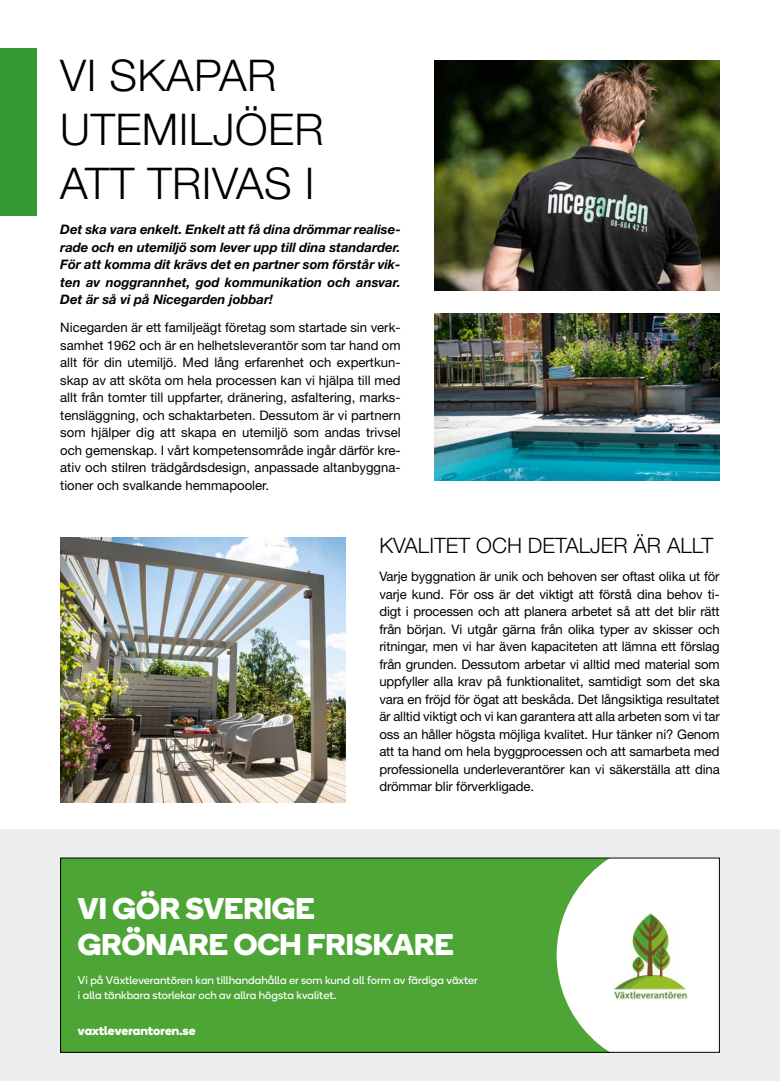
<style>
.page{position:relative;width:780px;height:1081px;background:#fff}
.page>*{position:absolute;margin:0;border:0;box-sizing:border-box;transform-origin:0 0}
.t1{font:300 43.75px/53.8px "Helvetica Neue LT Std";letter-spacing:.01em;color:#000}
.t2{font:700 30px/36px "Boing";color:#fff}
.t3{font:300 21.25px "Helvetica Neue LT Std";color:#000}
.t4{font:13.12px/17.5px "Helvetica Neue LT Std";letter-spacing:-.005em;color:#000;text-align:justify}
.t5{font:italic 700 13.12px/17.5px "Helvetica Neue LT Std";color:#000;text-align:justify}
.t6{font:700 12.5px "Boing";color:#fff}
.t7{font:11.25px/15px "Boing";color:#fff}
</style>
<div class="page">
<div style="left:0;top:829px;width:780px;height:252px;background:#eee"></div>
<img style="left:435px;top:60px;width:284px;height:231px">
<img style="left:435px;top:313px;width:284px;height:168px">
<img style="left:60px;top:538px;width:285px;height:265px">
<div style="left:0;top:48px;width:37px;height:168px;background:#393"></div>
<div style="left:60px;top:857px;width:659px;height:195px;background:#4ca534"></div>
<svg style="left:556px;top:859px;width:161px;height:191px;background:#e9f4e6"></svg>
<img style="left:613px;top:912px;width:74px;height:87px">
<h1 class="t1" style="left:60px;top:48px;width:265px">VI SKAPAR<br>UTEMILJÖER<br>ATT TRIVAS I</h1>
<p class="t5" style="left:60px;top:220px;width:342px">Det ska vara enkelt. Enkelt att få dina drömmar realise&shy;rade och en utemiljö som lever upp till dina standarder.<br>För att komma dit krävs det en partner som förstår vik&shy;ten av noggrannhet, god kommunikation och ansvar.<br>Det är så vi på Nicegarden jobbar!</p>
<p class="t4" style="left:60px;top:319px;width:342px">Nicegarden är ett familjeägt företag som startade sin verk&shy;samhet 1962 och är en helhetsleverantör som tar hand om allt för din utemiljö. Med lång erfarenhet och expertkun&shy;skap av att sköta om hela processen kan vi hjälpa till med allt från tomter till uppfarter, dränering, asfaltering, marks&shy;tensläggning, och schaktarbeten. Dessutom är vi partnern som hjälper dig att skapa en utemiljö som andas trivsel och gemenskap. I vårt kompetensområde ingår därför kre&shy;ativ och stilren trädgårdsdesign, anpassade altanbyggna&shy;tioner och svalkande hemmapooler.</p>
<h3 class="t3" style="left:379px;top:532px;width:335px">KVALITET OCH DETALJER ÄR ALLT</h3>
<p class="t4" style="left:379px;top:567px;width:342px">Varje byggnation är unik och behoven ser oftast olika ut för varje kund. För oss är det viktigt att förstå dina behov ti&shy;digt i processen och att planera arbetet så att det blir rätt från början. Vi utgår gärna från olika typer av skisser och ritningar, men vi har även kapaciteten att lämna ett förslag från grunden. Dessutom arbetar vi alltid med material som uppfyller alla krav på funktionalitet, samtidigt som det ska vara en fröjd för ögat att beskåda. Det långsiktiga resultatet är alltid viktigt och vi kan garantera att alla arbeten som vi tar oss an håller högsta möjliga kvalitet. Hur tänker ni? Genom att ta hand om hela byggprocessen och att samarbeta med professionella underleverantörer kan vi säkerställa att dina drömmar blir förverkligade.</p>
<h2 class="t2" style="left:78px;top:890px;width:377px">VI GÖR SVERIGE<br>GRÖNARE OCH FRISKARE</h2>
<p class="t7" style="left:78px;top:972px;width:401px">Vi på Växtleverantören kan tillhandahålla er som kund all form av färdiga växter i alla tänkbara storlekar och av allra högsta kvalitet.</p>
<p class="t6" style="left:78px;top:1021px;width:119px">vaxtleverantoren.se</p>
</div>
